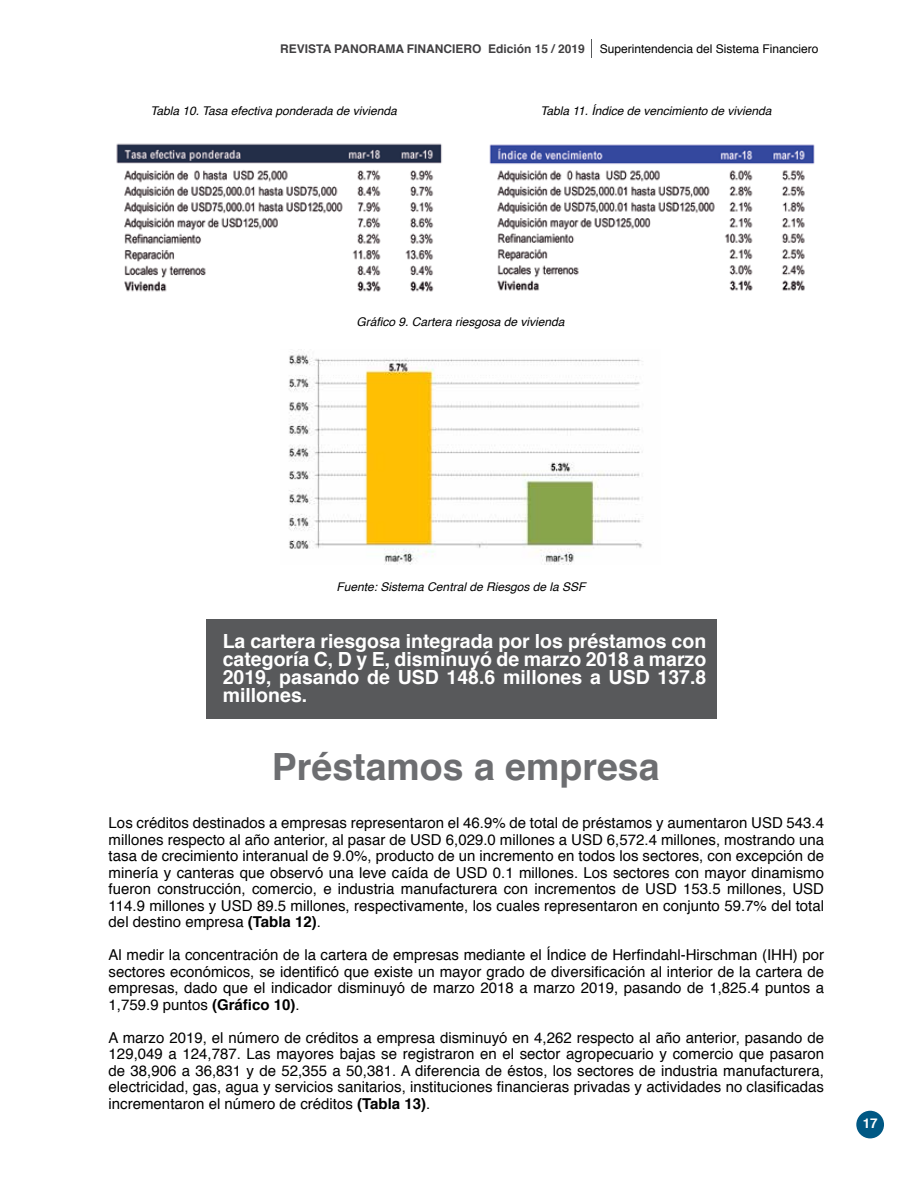
<style>
.page{position:relative;width:918px;height:1188px;background:#fff}
.page>*{position:absolute;margin:0;border:0;box-sizing:border-box;transform-origin:0 0}
.t1{font:700 37.5px "Helvetica";color:#6d6e71}
.t2{font:700 19.5px/18px "Helvetica";color:#fff;text-align:justify}
.t3{font:15px/16.5px "Helvetica";color:#000;text-align:justify}
.t4{font:700 13.5px "Helvetica";color:#fff}
.t5{font:italic 12px "Helvetica";color:#000}
.t6{font:700 12px "Helvetica";color:#414042}
.s1{font-weight:400;color:#000}
.s2{font-weight:700}
</style>
<div class="page">
<div style="left:856px;top:1111px;width:28px;height:27px;background:#005884;border-radius:50%"></div>
<svg style="left:591px;top:39px;width:1px;height:18px"></svg>
<div style="left:206px;top:619px;width:511px;height:100px;background:#58595b"></div>
<img style="left:116px;top:143px;width:326px;height:149px">
<img style="left:489px;top:144px;width:326px;height:147px">
<img style="left:289px;top:354px;width:354px;height:211px">
<p class="t6" style="left:280px;top:39px;width:540px">REVISTA PANORAMA FINANCIERO Edición 15 / 2019 <span class="s1">Superintendencia del Sistema Financiero</span></p>
<p class="t5" style="left:150px;top:101px;width:248px">Tabla 10. Tasa efectiva ponderada de vivienda</p>
<p class="t5" style="left:540px;top:101px;width:233px">Tabla 11. Índice de vencimiento de vivienda</p>
<p class="t5" style="left:356px;top:312px;width:210px">Gráfico 9. Cartera riesgosa de vivienda</p>
<p class="t5" style="left:337px;top:578px;width:250px">Fuente: Sistema Central de Riesgos de la SSF</p>
<h2 class="t2" style="left:223px;top:632px;width:485px">La cartera riesgosa integrada por los préstamos con categoría C, D y E, disminuyó de marzo 2018 a marzo 2019, pasando de USD 148.6 millones a USD 137.8 millones.</h2>
<h1 class="t1" style="left:272px;top:736px;width:389px">Préstamos a empresa</h1>
<p class="t3" style="left:109px;top:815px;width:717px">Los créditos destinados a empresas representaron el 46.9% de total de préstamos y aumentaron USD 543.4 millones respecto al año anterior, al pasar de USD 6,029.0 millones a USD 6,572.4 millones, mostrando una tasa de crecimiento interanual de 9.0%, producto de un incremento en todos los sectores, con excepción de minería y canteras que observó una leve caída de USD 0.1 millones. Los sectores con mayor dinamismo fueron construcción, comercio, e industria manufacturera con incrementos de USD 153.5 millones, USD 114.9 millones y USD 89.5 millones, respectivamente, los cuales representaron en conjunto 59.7% del total del destino empresa <span class="s2">(Tabla 12)</span>.</p>
<p class="t3" style="left:109px;top:947px;width:717px">Al medir la concentración de la cartera de empresas mediante el Índice de Herfindahl-Hirschman (IHH) por sectores económicos, se identificó que existe un mayor grado de diversificación al interior de la cartera de empresas, dado que el indicador disminuyó de marzo 2018 a marzo 2019, pasando de 1,825.4 puntos a 1,759.9 puntos <span class="s2">(Gráfico 10)</span>.</p>
<p class="t3" style="left:109px;top:1030px;width:717px">A marzo 2019, el número de créditos a empresa disminuyó en 4,262 respecto al año anterior, pasando de 129,049 a 124,787. Las mayores bajas se registraron en el sector agropecuario y comercio que pasaron de 38,906 a 36,831 y de 52,355 a 50,381. A diferencia de éstos, los sectores de industria manufacturera, electricidad, gas, agua y servicios sanitarios, instituciones financieras privadas y actividades no clasificadas incrementaron el número de créditos <span class="s2">(Tabla 13)</span>.</p>
<p class="t4" style="left:863px;top:1113px;width:17px">17</p>
</div>
